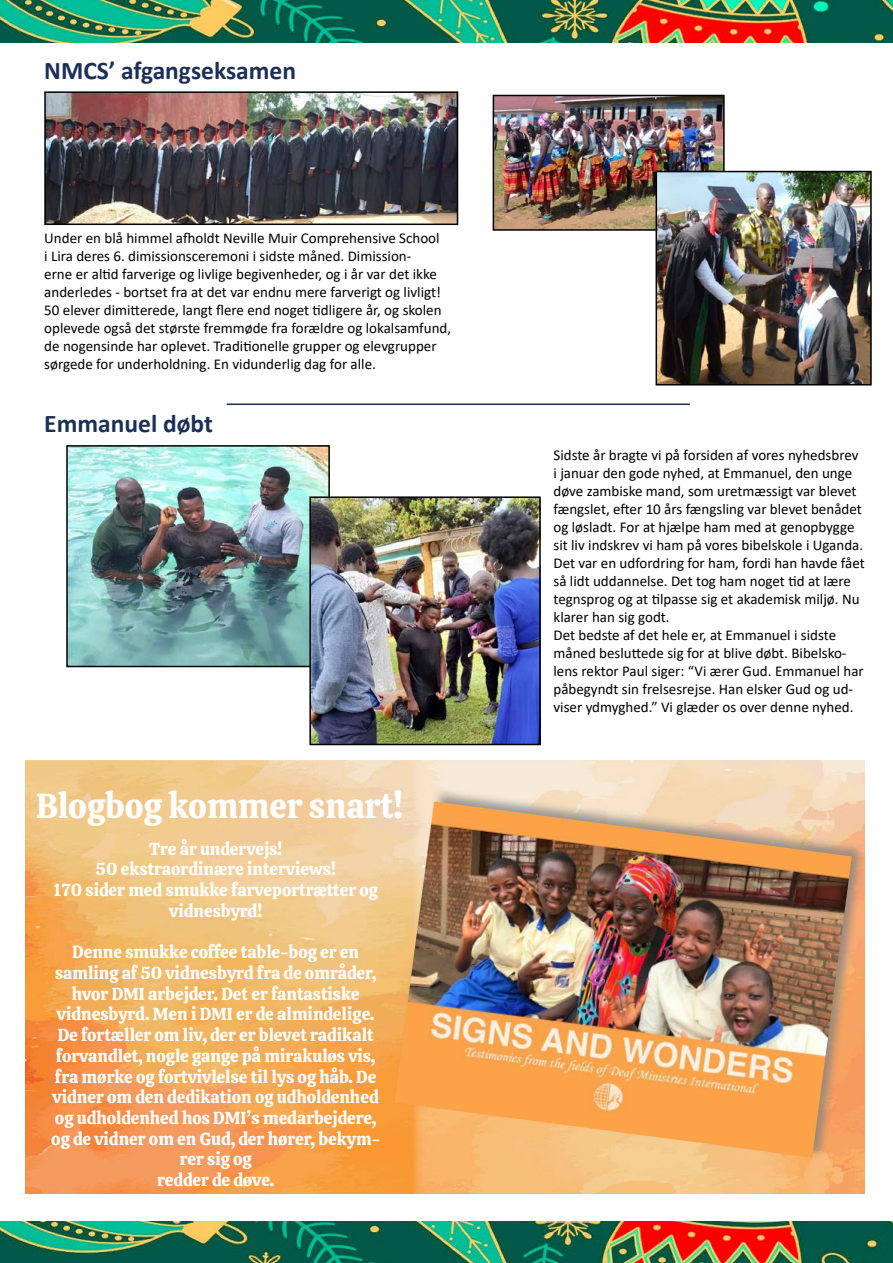
<style>
.page{position:relative;width:893px;height:1263px;background:#fff}
.page>*{position:absolute;margin:0;border:0;box-sizing:border-box;transform-origin:0 0}
.t1{font:34.5px "Calistoga";color:#fff}
.t2{font:700 25.5px "Calibri";color:#1c2f57}
.t3{font:17.25px/20.7px "Calistoga";color:#fff;text-align:center}
.t4{font:15px/18px "Calibri";color:#000}
</style>
<div class="page">
<img style="left:0;top:0;width:892px;height:43px">
<img style="left:0;top:1221px;width:893px;height:42px">
<img style="left:425px;top:761px;width:439px;height:432px">
<img style="left:47px;top:94px;width:408px;height:128px">
<div style="left:44px;top:91px;width:414px;height:134px;border:2px solid #000"></div>
<img style="left:496px;top:98px;width:226px;height:130px">
<div style="left:493px;top:95px;width:232px;height:136px;border:2px solid #000"></div>
<img style="left:659px;top:174px;width:210px;height:208px">
<div style="left:656px;top:171px;width:216px;height:214px;border:2px solid #000"></div>
<img style="left:69px;top:448px;width:258px;height:216px">
<div style="left:66px;top:445px;width:264px;height:222px;border:2px solid #000"></div>
<hr style="left:227px;top:403px;width:463px;height:2px;background:#1c2f57">
<img style="left:26px;top:761px;width:399px;height:432px">
<div style="left:393px;top:788px;width:473px;height:372px;background:#7e8083;opacity:.75"></div>
<img style="left:394px;top:801px;width:458px;height:356px">
<img style="left:312px;top:499px;width:226px;height:243px">
<div style="left:309px;top:496px;width:232px;height:249px;border:2px solid #000"></div>
<h2 class="t2" style="left:44px;top:52px;width:253px">NMCS’ afgangseksamen</h2>
<p class="t4" style="left:44px;top:228px;width:408px">Under en blå himmel afholdt Neville Muir Comprehensive School<br>i Lira deres 6. dimissionsceremoni i sidste måned. Dimission-<br>erne er altid farverige og livlige begivenheder, og i år var det ikke anderledes - bortset fra at det var endnu mere farverigt og livligt!<br>50 elever dimitterede, langt flere end noget tidligere år, og skolen oplevede også det største fremmøde fra forældre og lokalsamfund, de nogensinde har oplevet. Traditionelle grupper og elevgrupper sørgede for underholdning. En vidunderlig dag for alle.</p>
<h2 class="t2" style="left:44px;top:405px;width:170px">Emmanuel døbt</h2>
<h1 class="t1" style="left:36px;top:776px;width:368px">Blogbog kommer snart!</h1>
<p class="t3" style="left:53px;top:837px;width:326px">Tre år undervejs!<br>50 ekstraordinære interviews!<br>170 sider med smukke farveportrætter og vidnesbyrd!</p>
<p class="t3" style="left:51px;top:941px;width:330px">Denne smukke coffee table-bog er en samling af 50 vidnesbyrd fra de områder, hvor DMI arbejder. Det er fantastiske vidnesbyrd. Men i DMI er de almindelige.<br>De fortæller om liv, der er blevet radikalt forvandlet, nogle gange på mirakuløs vis, fra mørke og fortvivlelse til lys og håb. De vidner om den dedikation og udholdenhed og udholdenhed hos DMI’s medarbejdere, og de vidner om en Gud, der hører, bekym&shy;rer sig og<br>redder de døve.</p>
<p class="t4" style="left:553px;top:445px;width:313px">Sidste år bragte vi på forsiden af vores nyhedsbrev i januar den gode nyhed, at Emmanuel, den unge døve zambiske mand, som uretmæssigt var blevet fængslet, efter 10 års fængsling var blevet benådet og løsladt. For at hjælpe ham med at genopbygge sit liv indskrev vi ham på vores bibelskole i Uganda.<br>Det var en udfordring for ham, fordi han havde fået så lidt uddannelse. Det tog ham noget tid at lære tegnsprog og at tilpasse sig et akademisk miljø. Nu klarer han sig godt.<br>Det bedste af det hele er, at Emmanuel i sidste måned besluttede sig for at blive døbt. Bibelsko&shy;lens rektor Paul siger: “Vi ærer Gud. Emmanuel har påbegyndt sin frelsesrejse. Han elsker Gud og ud&shy;viser ydmyghed.” Vi glæder os over denne nyhed.</p>
</div>
